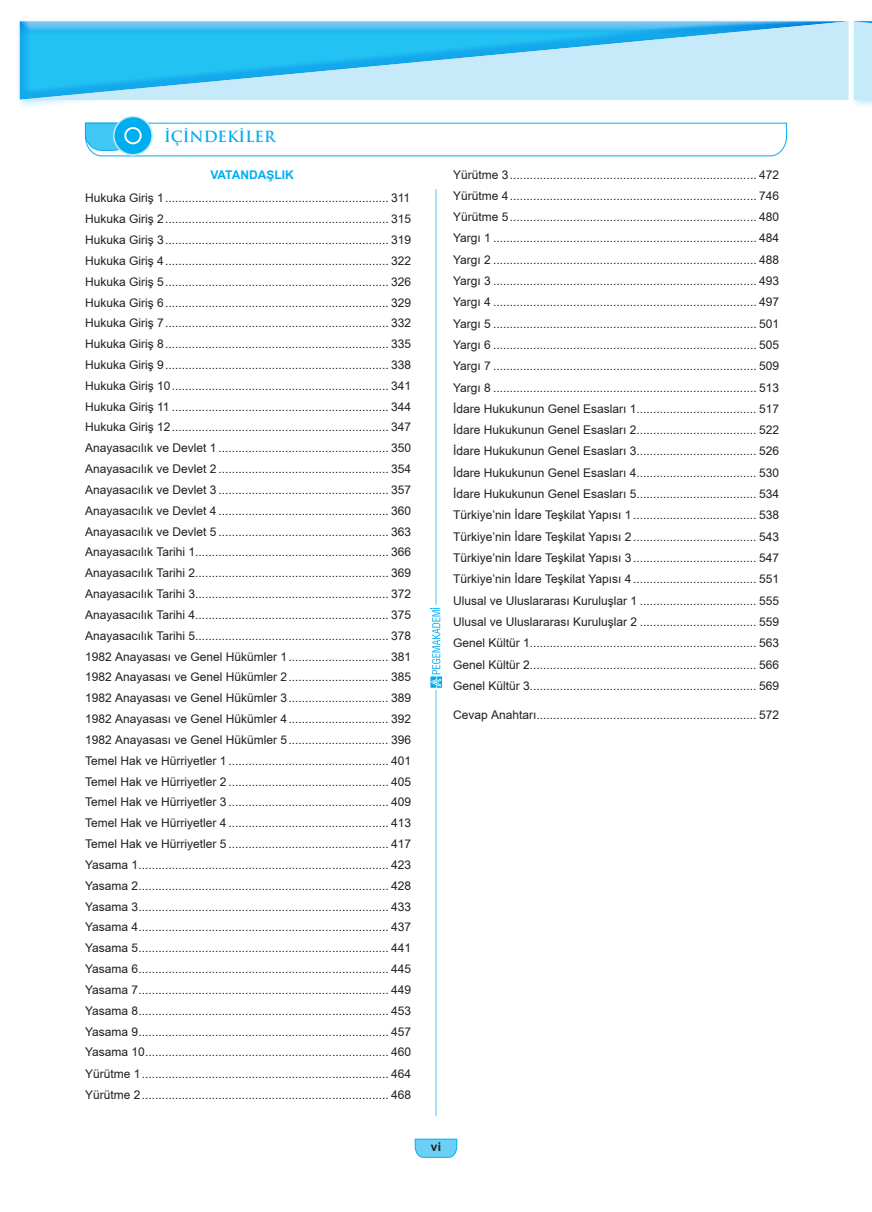
<style>
.page{position:relative;width:872px;height:1212px;background:#fff}
.page>*{position:absolute;margin:0;border:0;box-sizing:border-box;transform-origin:0 0}
.t1{font:700 15px "Trajan Pro";color:#00aeef}
.t2{font:12px/20.9px "TR Arial";color:#231f20;text-align:justify}
.t3{font:700 12px "TR Arial";color:#00aeef}
.t4{font:700 12px "TR Arial";color:#231f20}
</style>
<div class="page">
<hr style="left:435px;top:189px;width:1px;height:927px;background:#00aeef">
<svg style="left:432px;top:605px;width:11px;height:85px"></svg>
<svg style="left:430px;top:608px;width:12px;height:80px"></svg>
<svg style="left:415px;top:1139px;width:42px;height:19px"></svg>
<svg style="left:85px;top:122px;width:702px;height:35px"></svg>
<div style="left:114px;top:117px;width:38px;height:38px;background:#00aeef;border-radius:50%"></div>
<div style="left:113px;top:116px;width:40px;height:40px;border:2px solid #c6eafa;border-radius:50%"></div>
<div style="left:124px;top:127px;width:18px;height:17px;border:2px solid #fff;border-radius:50%"></div>
<div style="left:19px;top:20px;width:831px;height:12px;background:#f1fafe"></div>
<div style="left:19px;top:22px;width:831px;height:80px;background:#00aeef;opacity:.4"></div>
<svg style="left:19px;top:21px;width:829px;height:79px;background:#79d2f5"></svg>
<div style="left:848px;top:16px;width:24px;height:95px;background:#fefefe"></div>
<div style="left:851px;top:16px;width:21px;height:95px;background:#00aeef;opacity:.33"></div>
<div style="left:852px;top:20px;width:20px;height:12px;background:#fff;opacity:.75"></div>
<div style="left:852px;top:22px;width:20px;height:80px;background:#00aeef;opacity:.4"></div>
<svg style="left:853px;top:21px;width:19px;height:79px;background:#c5e9f9"></svg>
<p class="t1" style="left:164px;top:128px;width:113px">İÇİNDEKİLER</p>
<p class="t3" style="left:210px;top:166px;width:85px">VATANDAŞLIK</p>
<p class="t2" style="left:85px;top:188px;width:328px">Hukuka Giriş 1................................................................... 311<br>Hukuka Giriş 2................................................................... 315<br>Hukuka Giriş 3................................................................... 319<br>Hukuka Giriş 4................................................................... 322<br>Hukuka Giriş 5................................................................... 326<br>Hukuka Giriş 6................................................................... 329<br>Hukuka Giriş 7................................................................... 332<br>Hukuka Giriş 8................................................................... 335<br>Hukuka Giriş 9................................................................... 338<br>Hukuka Giriş 10................................................................. 341<br>Hukuka Giriş 11 ................................................................. 344<br>Hukuka Giriş 12................................................................. 347<br>Anayasacılık ve Devlet 1 ................................................... 350<br>Anayasacılık ve Devlet 2 ................................................... 354<br>Anayasacılık ve Devlet 3 ................................................... 357<br>Anayasacılık ve Devlet 4 ................................................... 360<br>Anayasacılık ve Devlet 5 ................................................... 363<br>Anayasacılık Tarihi 1.......................................................... 366<br>Anayasacılık Tarihi 2.......................................................... 369<br>Anayasacılık Tarihi 3.......................................................... 372<br>Anayasacılık Tarihi 4.......................................................... 375<br>Anayasacılık Tarihi 5.......................................................... 378<br>1982 Anayasası ve Genel Hükümler 1.............................. 381<br>1982 Anayasası ve Genel Hükümler 2.............................. 385<br>1982 Anayasası ve Genel Hükümler 3.............................. 389<br>1982 Anayasası ve Genel Hükümler 4.............................. 392<br>1982 Anayasası ve Genel Hükümler 5.............................. 396<br>Temel Hak ve Hürriyetler 1 ................................................ 401<br>Temel Hak ve Hürriyetler 2 ................................................ 405<br>Temel Hak ve Hürriyetler 3 ................................................ 409<br>Temel Hak ve Hürriyetler 4 ................................................ 413<br>Temel Hak ve Hürriyetler 5 ................................................ 417<br>Yasama 1........................................................................... 423<br>Yasama 2........................................................................... 428<br>Yasama 3........................................................................... 433<br>Yasama 4........................................................................... 437<br>Yasama 5........................................................................... 441<br>Yasama 6........................................................................... 445<br>Yasama 7........................................................................... 449<br>Yasama 8........................................................................... 453<br>Yasama 9........................................................................... 457<br>Yasama 10......................................................................... 460<br>Yürütme 1.......................................................................... 464<br>Yürütme 2.......................................................................... 468</p>
<p class="t2" style="left:453px;top:164px;width:328px;line-height:21.3px">Yürütme 3.......................................................................... 472<br>Yürütme 4.......................................................................... 746<br>Yürütme 5.......................................................................... 480<br>Yargı 1 ............................................................................... 484<br>Yargı 2 ............................................................................... 488<br>Yargı 3 ............................................................................... 493<br>Yargı 4 ............................................................................... 497<br>Yargı 5 ............................................................................... 501<br>Yargı 6 ............................................................................... 505<br>Yargı 7 ............................................................................... 509<br>Yargı 8 ............................................................................... 513<br>İdare Hukukunun Genel Esasları 1.................................... 517<br>İdare Hukukunun Genel Esasları 2.................................... 522<br>İdare Hukukunun Genel Esasları 3.................................... 526<br>İdare Hukukunun Genel Esasları 4.................................... 530<br>İdare Hukukunun Genel Esasları 5.................................... 534<br>Türkiye’nin İdare Teşkilat Yapısı 1..................................... 538<br>Türkiye’nin İdare Teşkilat Yapısı 2..................................... 543<br>Türkiye’nin İdare Teşkilat Yapısı 3..................................... 547<br>Türkiye’nin İdare Teşkilat Yapısı 4..................................... 551<br>Ulusal ve Uluslararası Kuruluşlar 1 ................................... 555<br>Ulusal ve Uluslararası Kuruluşlar 2 ................................... 559<br>Genel Kültür 1.................................................................... 563<br>Genel Kültür 2.................................................................... 566<br>Genel Kültür 3.................................................................... 569</p>
<p class="t2" style="left:453px;top:704px;width:328px">Cevap Anahtarı.................................................................. 572</p>
<p class="t4" style="left:431px;top:1138px;width:12px">vi</p>
</div>
